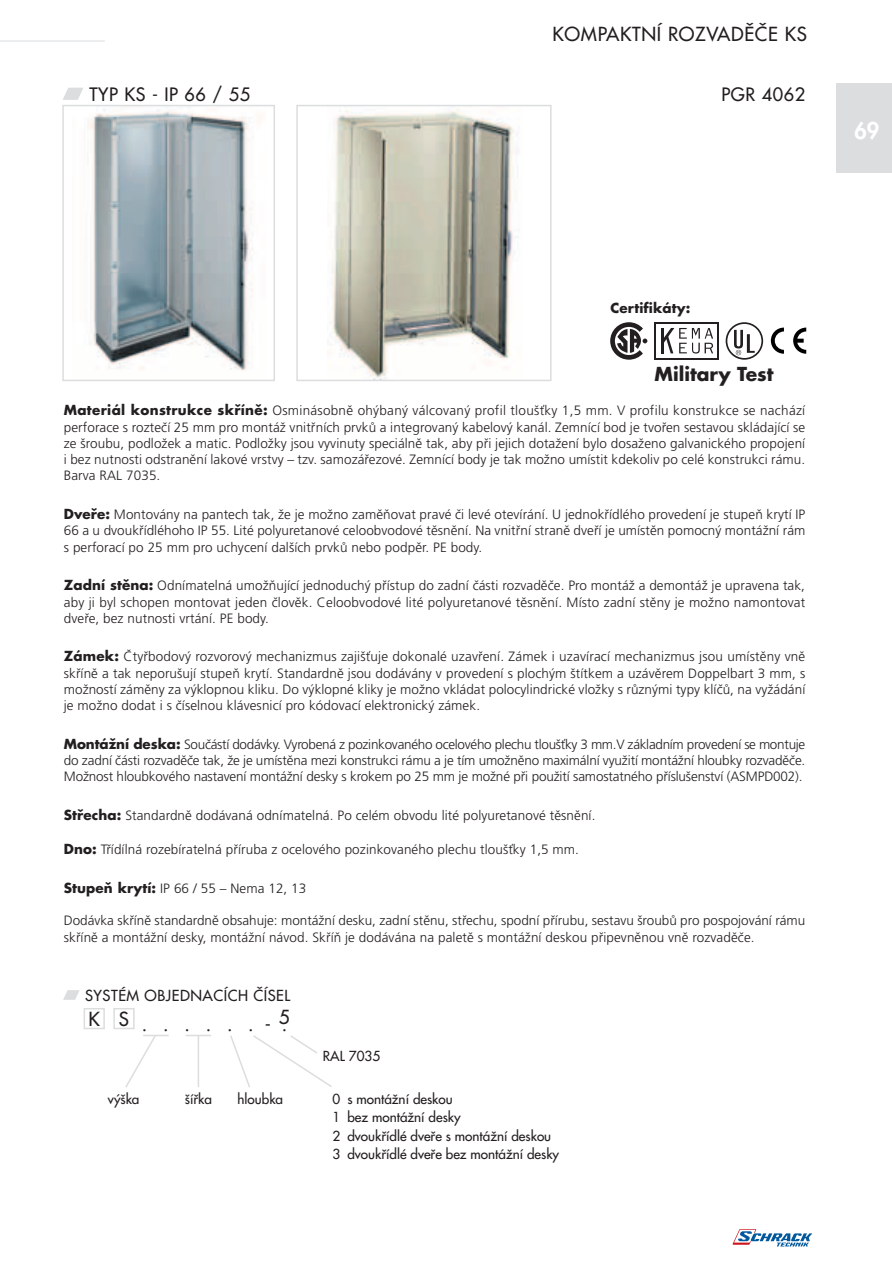
<style>
.page{position:relative;width:892px;height:1262px;background:#fff}
.page>*{position:absolute;margin:0;border:0;box-sizing:border-box;transform-origin:0 0}
.t1{font:800 22.5px "Futura CE";color:#fff;scale:.95 1}
.t2{font:18.9px "Futura CE";letter-spacing:.035em;color:#231f20}
.t3{font:700 18.75px "Futura CE";color:#231f20}
.t4{font:18px "Futura CE";letter-spacing:.035em;color:#231f20}
.t5{font:14.85px "Futura CE";letter-spacing:.035em;color:#231f20}
.t6{font:300 13.5px/16.4px "Frutiger CE";letter-spacing:.005em;color:#231f20;text-align:justify}
.t7{font:13.5px/18.5px "Futura CE";color:#231f20}
.t8{font:700 13.5px "Futura CE";letter-spacing:.01em;color:#231f20}
.s1{font-family:"Futura CE";font-weight:700}
</style>
<div class="page">
<svg style="left:732px;top:1229px;width:80px;height:17px"></svg>
<hr style="left:0;top:41px;width:105px;height:1px;background:#dcdddf">
<div style="left:836px;top:84px;width:55px;height:89px;background:#dcdddf"></div>
<svg style="left:63px;top:88px;width:20px;height:12px"></svg>
<img style="left:89px;top:108px;width:171px;height:263px">
<div style="left:62px;top:105px;width:213px;height:276px;border:2px solid #dcdddf"></div>
<img style="left:327px;top:109px;width:191px;height:269px">
<div style="left:296px;top:105px;width:255px;height:276px;border:2px solid #dcdddf"></div>
<svg style="left:725px;top:322px;width:38px;height:38px"></svg>
<div style="left:727px;top:324px;width:34px;height:34px;background:#fff;border-radius:50%"></div>
<svg style="left:734px;top:330px;width:20px;height:25px"></svg>
<svg style="left:610px;top:322px;width:37px;height:38px"></svg>
<svg style="left:654px;top:322px;width:64px;height:38px"></svg>
<div style="left:656px;top:324px;width:60px;height:34px;background:#fff"></div>
<hr style="left:661px;top:328px;width:2px;height:25px;background:#231f20">
<svg style="left:662px;top:328px;width:51px;height:26px"></svg>
<svg style="left:770px;top:328px;width:13px;height:26px"></svg>
<svg style="left:793px;top:328px;width:13px;height:26px"></svg>
<svg style="left:63px;top:990px;width:17px;height:10px"></svg>
<div style="left:84px;top:1008px;width:21px;height:21px;border:2px solid #dcdddf"></div>
<div style="left:113px;top:1008px;width:22px;height:21px;border:2px solid #dcdddf"></div>
<svg style="left:186px;top:1035px;width:25px;height:1px"></svg>
<hr style="left:198px;top:1036px;width:1px;height:51px;background:#dcdddf">
<svg style="left:125px;top:1035px;width:44px;height:53px"></svg>
<svg style="left:230px;top:1035px;width:102px;height:52px"></svg>
<p class="t2" style="left:552px;top:25px;width:256px">KOMPAKTNÍ ROZVADùâE KS</p>
<p class="t4" style="left:89px;top:85px;width:162px">TYP KS - IP 66 / 55</p>
<p class="t4" style="left:721px;top:85px;width:85px">PGR 4062</p>
<p class="t1" style="left:854px;top:120px;width:28px">69</p>
<p class="t8" style="left:610px;top:301px;width:81px">Certifikáty:</p>
<p class="t3" style="left:654px;top:365px;width:120px">Military Test</p>
<p class="t6" style="left:64px;top:403px;width:743px"><span class="s1">Materiál konstrukce skříně:</span> Osminásobně ohýbaný válcovaný profil tloušťky 1,5 mm. V profilu konstrukce se nachází perforace s roztečí 25 mm pro montáž vnitřních prvků a integrovaný kabelový kanál. Zemnící bod je tvořen sestavou skládající se ze šroubu, podložek a matic. Podložky jsou vyvinuty speciálně tak, aby při jejich dotažení bylo dosaženo galvanického propojení i bez nutnosti odstranění lakové vrstvy – tzv. samozářezové. Zemnící body je tak možno umístit kdekoliv po celé konstrukci rámu.<br>Barva RAL 7035.</p>
<p class="t6" style="left:64px;top:507px;width:743px"><span class="s1">Dveře:</span> Montovány na pantech tak, že je možno zaměňovat pravé či levé otevírání. U jednokřídlého provedení je stupeň krytí IP 66 a u dvoukřídléhoho IP 55. Lité polyuretanové celoobvodové těsnění. Na vnitřní straně dveří je umístěn pomocný montážní rám s perforací po 25 mm pro uchycení dalších prvků nebo podpěr. PE body.</p>
<p class="t6" style="left:64px;top:578px;width:743px"><span class="s1">Zadní stěna:</span> Odnímatelná umožňující jednoduchý přístup do zadní části rozvaděče. Pro montáž a demontáž je upravena tak, aby ji byl schopen montovat jeden člověk. Celoobvodové lité polyuretanové těsnění. Místo zadní stěny je možno namontovat dveře, bez nutnosti vrtání. PE body.</p>
<p class="t6" style="left:64px;top:650px;width:743px"><span class="s1">Zámek:</span> Čtyřbodový rozvorový mechanizmus zajišťuje dokonalé uzavření. Zámek i uzavírací mechanizmus jsou umístěny vně skříně a tak neporušují stupeň krytí. Standardně jsou dodávány v provedení s plochým štítkem a uzávěrem Doppelbart 3 mm, s možností záměny za výklopnou kliku. Do výklopné kliky je možno vkládat polocylindrické vložky s různými typy klíčů, na vyžádání je možno dodat i s číselnou klávesnicí pro kódovací elektronický zámek.</p>
<p class="t6" style="left:64px;top:737px;width:743px"><span class="s1">Montážní deska:</span> Součástí dodávky. Vyrobená z pozinkovaného ocelového plechu tloušťky 3 mm.V základním provedení se montuje do zadní části rozvaděče tak, že je umístěna mezi konstrukci rámu a je tím umožněno maximální využití montážní hloubky rozvaděče.<br>Možnost hloubkového nastavení montážní desky s krokem po 25 mm je možné při použití samostatného příslušenství (ASMPD002).</p>
<p class="t6" style="left:64px;top:808px;width:533px"><span class="s1">Střecha:</span> Standardně dodávaná odnímatelná. Po celém obvodu lité polyuretanové těsnění.</p>
<p class="t6" style="left:64px;top:842px;width:516px"><span class="s1">Dno:</span> Třídílná rozebíratelná příruba z ocelového pozinkovaného plechu tloušťky 1,5 mm.</p>
<p class="t6" style="left:64px;top:881px;width:244px"><span class="s1">Stupeň krytí:</span> IP 66 / 55 – Nema 12, 13</p>
<p class="t6" style="left:64px;top:914px;width:743px">Dodávka skříně standardně obsahuje: montážní desku, zadní stěnu, střechu, spodní přírubu, sestavu šroubů pro pospojování rámu skříně a montážní desky, montážní návod. Skříň je dodávána na paletě s montážní deskou připevněnou vně rozvaděče.</p>
<p class="t5" style="left:85px;top:988px;width:207px">SYSTÉM OBJEDNACÍCH âÍSEL</p>
<p class="t2" style="left:89px;top:1009px;width:42px">K S</p>
<p class="t2" style="left:279px;top:1008px;width:12px">5</p>
<p class="t2" style="left:142px;top:1015px;width:147px">...... - .</p>
<p class="t7" style="left:108px;top:1091px;width:33px">v˘‰ka</p>
<p class="t7" style="left:185px;top:1091px;width:29px">‰ífika</p>
<p class="t7" style="left:237px;top:1091px;width:47px">hloubka</p>
<p class="t7" style="left:323px;top:1047px;width:59px">RAL 7035</p>
<p class="t7" style="left:332px;top:1091px;width:228px">0 s montáÏní deskou<br>1 bez montáÏní desky<br>2 dvoukfiídlé dvefie s montáÏní deskou<br>3 dvoukfiídlé dvefie bez montáÏní desky</p>
</div>
